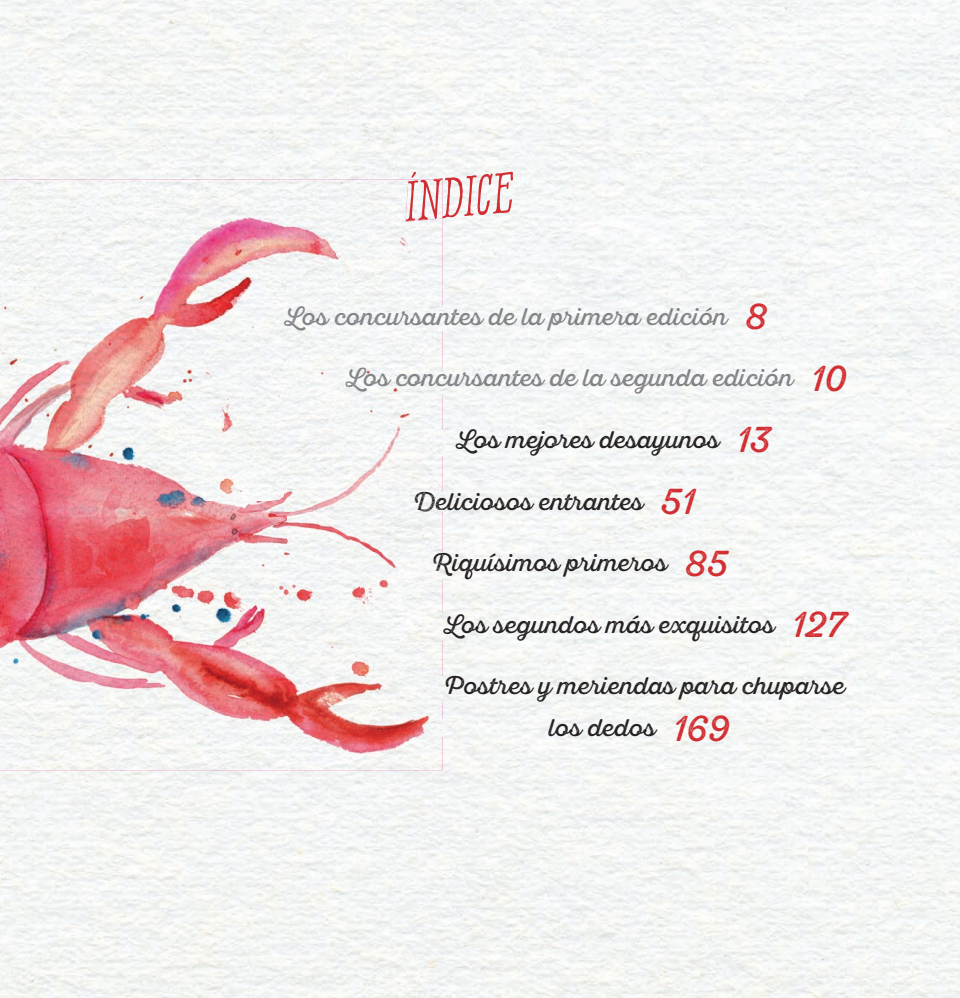
<style>
.page{position:relative;width:960px;height:998px;background:#fff}
.page>*{position:absolute;margin:0;border:0;box-sizing:border-box;transform-origin:0 0}
.t1{font:italic 56.25px "Harman Deco";color:#d22e32}
.t2{font:24px/42px "Sant Elia Rough";color:#231f20;text-align:center}
.t3{font:24px "Sant Elia Rough";color:#808285}
.s1{font-size:36px;color:#d22e32}
.s2{color:#1e1b1d}
.s3{color:#1c1a1b}
.s4{color:#211e1f}
</style>
<div class="page">
<img style="left:0;top:179px;width:443px;height:591px">
<img style="left:284px;top:306px;width:159px;height:24px">
<img style="left:285px;top:386px;width:55px;height:1px">
<img style="left:345px;top:367px;width:98px;height:27px">
<img style="left:285px;top:429px;width:158px;height:26px">
<img style="left:285px;top:491px;width:158px;height:20px">
<img style="left:285px;top:552px;width:158px;height:27px">
<img style="left:285px;top:613px;width:158px;height:27px">
<img style="left:285px;top:675px;width:158px;height:26px">
<img style="left:285px;top:719px;width:158px;height:17px">
<img style="left:405px;top:179px;width:38px;height:43px">
<img style="left:406px;top:179px;width:36px;height:42px">
<h1 class="t1" style="left:401px;top:181px;width:110px;rotate:-5deg">ÍNDICE</h1>
<p class="t3" style="left:285px;top:308px;width:484px">Los concursantes de la primera edición <span class="s1">8</span></p>
<p class="t3" style="left:346px;top:369px;width:502px">Los concursantes de la segunda edición <span class="s1">10</span></p>
<p class="t2" style="left:456px;top:422px;width:316px">Los mejores desayunos <span class="s1">13</span></p>
<p class="t2" style="left:413px;top:484px;width:283px"><span class="s2">D</span><span class="s3">e</span>liciosos entrantes <span class="s1">51</span></p>
<p class="t2" style="left:431px;top:545px;width:298px"><span class="s4">R</span>iquísimos primeros <span class="s1">85</span></p>
<p class="t2" style="left:444px;top:607px;width:403px">Los segundos más exquisitos <span class="s1">127</span></p>
<p class="t2" style="left:444px;top:668px;width:402px">Postres y meriendas para chuparse los dedos <span class="s1">169</span></p>
</div>
